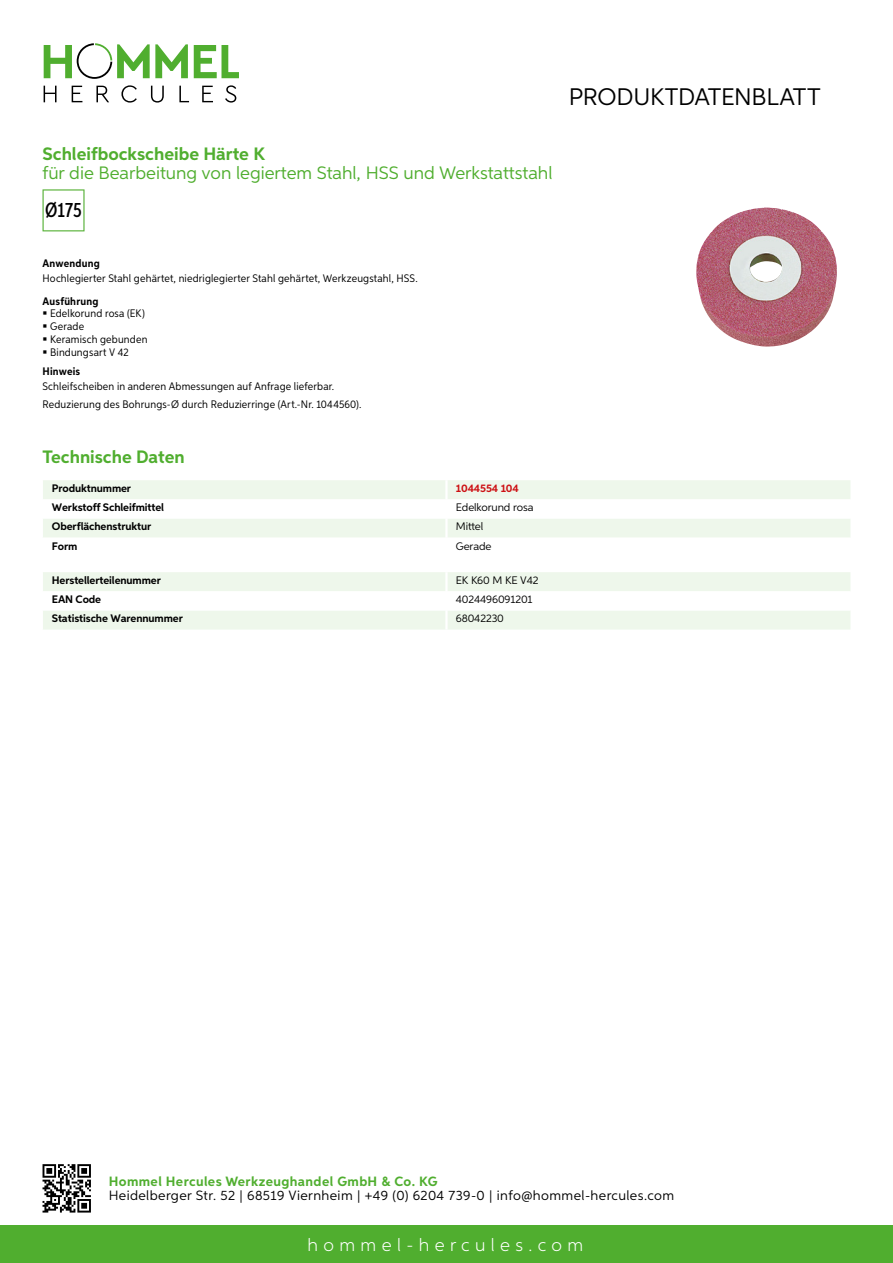
<style>
.page{position:relative;width:893px;height:1263px;background:#fff}
.page>*{position:absolute;margin:0;border:0;box-sizing:border-box;transform-origin:0 0}
.t1{font:24px "Aspira";letter-spacing:-.01em;color:#000}
.t2{font:500 20.7px "Aspira XX Nar";color:#000}
.t3{font:18px "Aspira";color:#50ae2f}
.t4{font:700 18px "Aspira";color:#50ae2f}
.t5{font:300 18px "Aspira";letter-spacing:.3em;color:#fff}
.t6{font:13.5px "Aspira";letter-spacing:.03em;color:#000}
.t7{font:700 13.5px "Aspira";letter-spacing:.03em;color:#50ae2f}
.t8{font:10.95px/12.8px "Aspira Nar";letter-spacing:.015em;color:#000}
.t9{font:700 10.95px "Aspira";letter-spacing:-.01em;color:#000}
.t10{font:10.95px "Aspira";letter-spacing:-.01em;color:#000}
.t11{font:700 10.95px "Aspira Nar";letter-spacing:.02em;color:#000}
.t12{font:700 10.95px "Aspira";letter-spacing:-.01em;color:#cd1013}
</style>
<div class="page">
<div style="left:0;top:1226px;width:893px;height:37px;background:#50ae2f"></div>
<svg style="left:43px;top:1164px;width:48px;height:48px"></svg>
<svg style="left:194px;top:45px;width:45px;height:33px"></svg>
<svg style="left:44px;top:43px;width:144px;height:36px"></svg>
<svg style="left:44px;top:86px;width:13px;height:16px"></svg>
<svg style="left:72px;top:86px;width:10px;height:16px"></svg>
<svg style="left:96px;top:86px;width:13px;height:16px"></svg>
<svg style="left:121px;top:85px;width:16px;height:18px"></svg>
<svg style="left:151px;top:86px;width:13px;height:17px"></svg>
<svg style="left:179px;top:86px;width:10px;height:16px"></svg>
<svg style="left:202px;top:86px;width:11px;height:16px"></svg>
<svg style="left:225px;top:85px;width:11px;height:18px"></svg>
<div style="left:43px;top:480px;width:807px;height:19px;background:#eef7eb"></div>
<div style="left:43px;top:519px;width:807px;height:18px;background:#eef7eb"></div>
<hr style="left:445px;top:480px;width:3px;height:19px;background:#fff">
<hr style="left:445px;top:518px;width:3px;height:20px;background:#fff">
<svg style="left:43px;top:572px;width:807px;height:58px"></svg>
<hr style="left:445px;top:610px;width:3px;height:20px;background:#fff">
<svg style="left:43px;top:189px;width:42px;height:42px"></svg>
<img style="left:696px;top:207px;width:141px;height:140px">
<h3 class="t4" style="left:43px;top:142px;width:224px">Schleifbockscheibe Härte K</h3>
<h3 class="t3" style="left:43px;top:162px;width:511px">für die Bearbeitung von legiertem Stahl, HSS und Werkstattstahl</h3>
<h2 class="t2" style="left:45px;top:197px;width:38px">Ø175</h2>
<p class="t11" style="left:43px;top:257px;width:59px">Anwendung</p>
<p class="t8" style="left:43px;top:272px;width:377px">Hochlegierter Stahl gehärtet, niedriglegierter Stahl gehärtet, Werkzeugstahl, HSS.</p>
<p class="t11" style="left:43px;top:294px;width:58px">Ausführung</p>
<p class="t8" style="left:50px;top:307px;width:99px">Edelkorund rosa (EK)<br>Gerade<br>Keramisch gebunden<br>Bindungsart V 42</p>
<p class="t11" style="left:43px;top:364px;width:39px">Hinweis</p>
<p class="t8" style="left:43px;top:377px;width:320px;line-height:17.5px">Schleifscheiben in anderen Abmessungen auf Anfrage lieferbar.<br>Reduzierung des Bohrungs-Ø durch Reduzierringe (Art.-Nr. 1044560).</p>
<h3 class="t4" style="left:43px;top:446px;width:144px">Technische Daten</h3>
<p class="t9" style="left:52px;top:482px;width:81px">Produktnummer</p>
<p class="t12" style="left:456px;top:482px;width:65px">1044554 104</p>
<p class="t9" style="left:52px;top:501px;width:114px">Werkstoff Schleifmittel</p>
<p class="t10" style="left:456px;top:501px;width:79px">Edelkorund rosa</p>
<p class="t9" style="left:52px;top:520px;width:101px">Oberflächenstruktur</p>
<p class="t10" style="left:456px;top:520px;width:29px">Mittel</p>
<p class="t9" style="left:52px;top:539px;width:27px">Form</p>
<p class="t10" style="left:456px;top:539px;width:37px">Gerade</p>
<p class="t9" style="left:52px;top:574px;width:111px">Herstellerteilenummer</p>
<p class="t10" style="left:456px;top:574px;width:84px">EK K60 M KE V42</p>
<p class="t9" style="left:52px;top:593px;width:51px">EAN Code</p>
<p class="t10" style="left:456px;top:593px;width:78px">4024496091201</p>
<p class="t9" style="left:52px;top:612px;width:132px">Statistische Warennummer</p>
<p class="t10" style="left:456px;top:612px;width:50px">68042230</p>
<h1 class="t1" style="left:569px;top:82px;width:253px">Produktdatenblatt</h1>
<p class="t7" style="left:109px;top:1172px;width:330px">Hommel Hercules Werkzeughandel GmbH &amp; Co. KG</p>
<p class="t6" style="left:109px;top:1187px;width:567px">Heidelberger Str. 52 | 68519 Viernheim | +49 (0) 6204 739-0 | info@hommel-hercules.com</p>
<h3 class="t5" style="left:307px;top:1234px;width:277px">hommel-hercules.com</h3>
</div>
